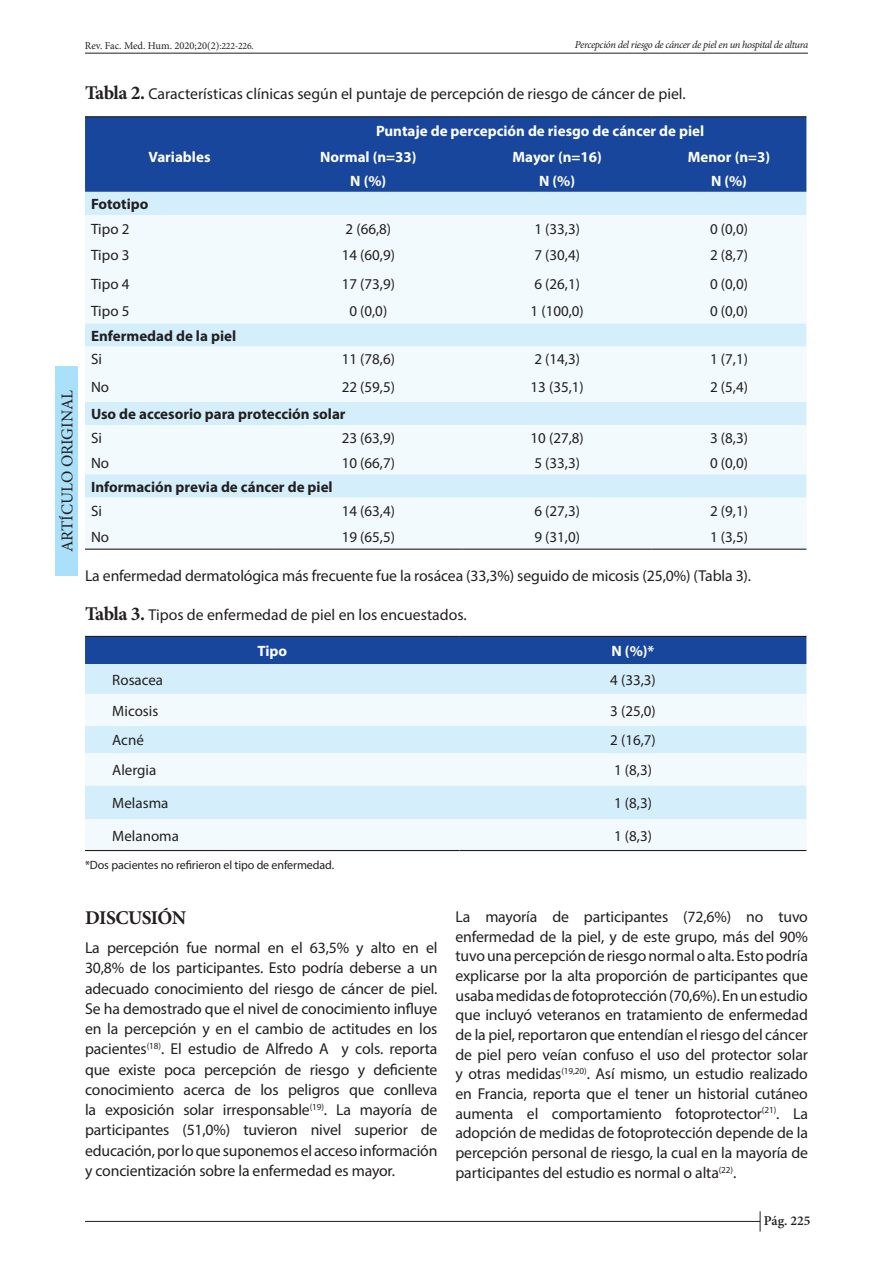
<style>
.page{position:relative;width:893px;height:1263px;background:#fff}
.page>*{position:absolute;margin:0;border:0;box-sizing:border-box;transform-origin:0 0}
.PARRAFO_OK{font:700 19.5px "Minion Pro";letter-spacing:-.03em;color:#231f20}
.t1{font:16.5px "Minion Pro";letter-spacing:-.005em;color:#231f20}
.PARRAFO_OK-2{font:15.75px/19.6px "Myriad Pro";letter-spacing:-.01em;color:#231f20;text-align:justify}
.t2{font:15px "Myriad Pro";color:#231f20}
.t3{font:700 15px "Myriad Pro";color:#fff}
.t4{font:700 15px "Myriad Pro";color:#231f20}
.t5{font:600 13.5px "Minion Pro";color:#231f20}
.PARRAFO_OK-3{font:12px "Myriad Pro";letter-spacing:-.01em;color:#231f20}
.t6{font:italic 10.5px "Minion Pro";letter-spacing:-.035em;color:#231f20}
.t7{font:10.5px "Minion Pro";color:#231f20}
.s1{font-size:9.75px}
.s2{font-family:"Minion Pro";font-weight:700;font-size:19.5px}
</style>
<div class="page">
<div style="left:55px;top:366px;width:23px;height:209px;background:#aae0f9"></div>
<hr style="left:85px;top:53px;width:723px;height:1px;background:#231f20">
<svg style="left:760px;top:1211px;width:1px;height:20px"></svg>
<hr style="left:85px;top:1221px;width:675px;height:1px;background:#231f20">
<div style="left:85px;top:117px;width:721px;height:75px;background:#18469d"></div>
<div style="left:85px;top:192px;width:721px;height:23px;background:#d4effb"></div>
<svg style="left:85px;top:215px;width:721px;height:334px;fill:#f2fafd"></svg>
<hr style="left:85px;top:116px;width:189px;height:1px;background:#231f20">
<hr style="left:274px;top:116px;width:189px;height:1px;background:#231f20">
<hr style="left:463px;top:116px;width:189px;height:1px;background:#231f20">
<hr style="left:652px;top:116px;width:154px;height:1px;background:#231f20">
<hr style="left:85px;top:549px;width:189px;height:1px;background:#231f20">
<hr style="left:274px;top:549px;width:189px;height:1px;background:#231f20">
<hr style="left:463px;top:549px;width:189px;height:1px;background:#231f20">
<hr style="left:652px;top:549px;width:154px;height:1px;background:#231f20">
<div style="left:85px;top:637px;width:721px;height:27px;background:#18469d"></div>
<div style="left:85px;top:664px;width:721px;height:30px;background:#d4effb"></div>
<svg style="left:85px;top:694px;width:721px;height:156px;fill:#f2fafd"></svg>
<hr style="left:85px;top:636px;width:375px;height:1px;background:#231f20">
<hr style="left:460px;top:636px;width:346px;height:1px;background:#231f20">
<hr style="left:85px;top:850px;width:375px;height:1px;background:#231f20">
<hr style="left:460px;top:850px;width:346px;height:1px;background:#231f20">
<p class="t7" style="left:85px;top:39px;width:170px">Rev. Fac. Med. Hum. 2020;20(2)<span class="s1">:222-226.</span></p>
<p class="t6" style="left:575px;top:38px;width:235px">Percepción del riesgo de cáncer de piel en un hospital de altura</p>
<p class="t1" style="left:56px;top:552px;width:163px;rotate:-90deg">ARTÍCULO ORIGINAL</p>
<p class="PARRAFO_OK-2" style="left:85px;top:84px;width:602px"><span class="s2">Tabla 2.</span> Características clínicas según el puntaje de percepción de riesgo de cáncer de piel.</p>
<p class="t3" style="left:376px;top:122px;width:330px">Puntaje de percepción de riesgo de cáncer de piel</p>
<p class="t3" style="left:148px;top:147px;width:64px">Variables</p>
<p class="t3" style="left:320px;top:147px;width:98px">Normal (n=33)</p>
<p class="t3" style="left:512px;top:147px;width:91px">Mayor (n=16)</p>
<p class="t3" style="left:688px;top:147px;width:84px">Menor (n=3)</p>
<p class="t3" style="left:350px;top:171px;width:38px">N (%)</p>
<p class="t3" style="left:539px;top:171px;width:38px">N (%)</p>
<p class="t3" style="left:711px;top:171px;width:37px">N (%)</p>
<p class="t4" style="left:91px;top:194px;width:59px">Fototipo</p>
<p class="t2" style="left:91px;top:220px;width:40px">Tipo 2</p>
<p class="t2" style="left:346px;top:220px;width:47px">2 (66,8)</p>
<p class="t2" style="left:534px;top:220px;width:47px">1 (33,3)</p>
<p class="t2" style="left:710px;top:220px;width:39px">0 (0,0)</p>
<p class="t2" style="left:91px;top:246px;width:40px">Tipo 3</p>
<p class="t2" style="left:342px;top:246px;width:55px">14 (60,9)</p>
<p class="t2" style="left:534px;top:246px;width:47px">7 (30,4)</p>
<p class="t2" style="left:710px;top:246px;width:39px">2 (8,7)</p>
<p class="t2" style="left:91px;top:274px;width:40px">Tipo 4</p>
<p class="t2" style="left:342px;top:274px;width:55px">17 (73,9)</p>
<p class="t2" style="left:534px;top:274px;width:47px">6 (26,1)</p>
<p class="t2" style="left:710px;top:274px;width:39px">0 (0,0)</p>
<p class="t2" style="left:91px;top:302px;width:40px">Tipo 5</p>
<p class="t2" style="left:349px;top:302px;width:39px">0 (0,0)</p>
<p class="t2" style="left:530px;top:302px;width:55px">1 (100,0)</p>
<p class="t2" style="left:710px;top:302px;width:39px">0 (0,0)</p>
<p class="t4" style="left:91px;top:326px;width:147px">Enfermedad de la piel</p>
<p class="t2" style="left:91px;top:350px;width:12px">Si</p>
<p class="t2" style="left:342px;top:350px;width:55px">11 (78,6)</p>
<p class="t2" style="left:534px;top:350px;width:47px">2 (14,3)</p>
<p class="t2" style="left:710px;top:350px;width:39px">1 (7,1)</p>
<p class="t2" style="left:91px;top:378px;width:20px">No</p>
<p class="t2" style="left:342px;top:378px;width:55px">22 (59,5)</p>
<p class="t2" style="left:530px;top:378px;width:55px">13 (35,1)</p>
<p class="t2" style="left:710px;top:378px;width:39px">2 (5,4)</p>
<p class="t4" style="left:91px;top:404px;width:256px">Uso de accesorio para protección solar</p>
<p class="t2" style="left:91px;top:429px;width:12px">Si</p>
<p class="t2" style="left:342px;top:429px;width:55px">23 (63,9)</p>
<p class="t2" style="left:530px;top:429px;width:55px">10 (27,8)</p>
<p class="t2" style="left:710px;top:429px;width:39px">3 (8,3)</p>
<p class="t2" style="left:91px;top:453px;width:20px">No</p>
<p class="t2" style="left:342px;top:453px;width:55px">10 (66,7)</p>
<p class="t2" style="left:534px;top:453px;width:47px">5 (33,3)</p>
<p class="t2" style="left:710px;top:453px;width:39px">0 (0,0)</p>
<p class="t4" style="left:91px;top:477px;width:243px">Información previa de cáncer de piel</p>
<p class="t2" style="left:91px;top:502px;width:12px">Si</p>
<p class="t2" style="left:342px;top:502px;width:55px">14 (63,4)</p>
<p class="t2" style="left:534px;top:502px;width:47px">6 (27,3)</p>
<p class="t2" style="left:710px;top:502px;width:39px">2 (9,1)</p>
<p class="t2" style="left:91px;top:527px;width:20px">No</p>
<p class="t2" style="left:342px;top:527px;width:55px">19 (65,5)</p>
<p class="t2" style="left:534px;top:527px;width:47px">9 (31,0)</p>
<p class="t2" style="left:710px;top:527px;width:39px">1 (3,5)</p>
<p class="PARRAFO_OK-2" style="left:85px;top:566px;width:668px">La enfermedad dermatológica más frecuente fue la rosácea (33,3%) seguido de micosis (25,0%) (Tabla 3).</p>
<p class="PARRAFO_OK-2" style="left:85px;top:605px;width:383px"><span class="s2">Tabla 3.</span> Tipos de enfermedad de piel en los encuestados.</p>
<p class="t3" style="left:257px;top:641px;width:31px">Tipo</p>
<p class="t3" style="left:612px;top:641px;width:44px">N (%)*</p>
<p class="t2" style="left:112px;top:670px;width:52px">Rosacea</p>
<p class="t2" style="left:610px;top:670px;width:47px">4 (33,3)</p>
<p class="t2" style="left:112px;top:701px;width:48px">Micosis</p>
<p class="t2" style="left:610px;top:701px;width:47px">3 (25,0)</p>
<p class="t2" style="left:112px;top:731px;width:33px">Acné</p>
<p class="t2" style="left:610px;top:731px;width:47px">2 (16,7)</p>
<p class="t2" style="left:112px;top:761px;width:46px">Alergia</p>
<p class="t2" style="left:614px;top:761px;width:39px">1 (8,3)</p>
<p class="t2" style="left:112px;top:794px;width:58px">Melasma</p>
<p class="t2" style="left:614px;top:794px;width:39px">1 (8,3)</p>
<p class="t2" style="left:112px;top:826px;width:68px">Melanoma</p>
<p class="t2" style="left:614px;top:826px;width:39px">1 (8,3)</p>
<p class="PARRAFO_OK-3" style="left:85px;top:858px;width:251px">*Dos pacientes no refirieron el tipo de enfermedad.</p>
<p class="PARRAFO_OK" style="left:85px;top:904px;width:103px">DISCUSIÓN</p>
<p class="PARRAFO_OK-2" style="left:85px;top:937px;width:354px;line-height:20.2px">La percepción fue normal en el 63,5% y alto en el 30,8% de los participantes. Esto podría deberse a un adecuado conocimiento del riesgo de cáncer de piel.<br>Se ha demostrado que el nivel de conocimiento influye en la percepción y en el cambio de actitudes en los pacientes<sup>(18)</sup>. El estudio de Alfredo A y cols. reporta que existe poca percepción de riesgo y deficiente conocimiento acerca de los peligros que conlleva la exposición solar irresponsable<sup>(19)</sup>. La mayoría de participantes (51,0%) tuvieron nivel superior de educación, por lo que suponemos el acceso información y concientización sobre la enfermedad es mayor.</p>
<p class="PARRAFO_OK-2" style="left:455px;top:907px;width:354px">La mayoría de participantes (72,6%) no tuvo enfermedad de la piel, y de este grupo, más del 90% tuvo una percepción de riesgo normal o alta. Esto podría explicarse por la alta proporción de participantes que usaba medidas de fotoprotección (70,6%). En un estudio que incluyó veteranos en tratamiento de enfermedad de la piel, reportaron que entendían el riesgo del cáncer de piel pero veían confuso el uso del protector solar y otras medidas<sup>(19,20)</sup>. Así mismo, un estudio realizado en Francia, reporta que el tener un historial cutáneo aumenta el comportamiento fotoprotector<sup>(21)</sup>. La adopción de medidas de fotoprotección depende de la percepción personal de riesgo, la cual en la mayoría de participantes del estudio es normal o alta<sup>(22)</sup>.</p>
<p class="t5" style="left:764px;top:1211px;width:48px">Pág. 225</p>
</div>
